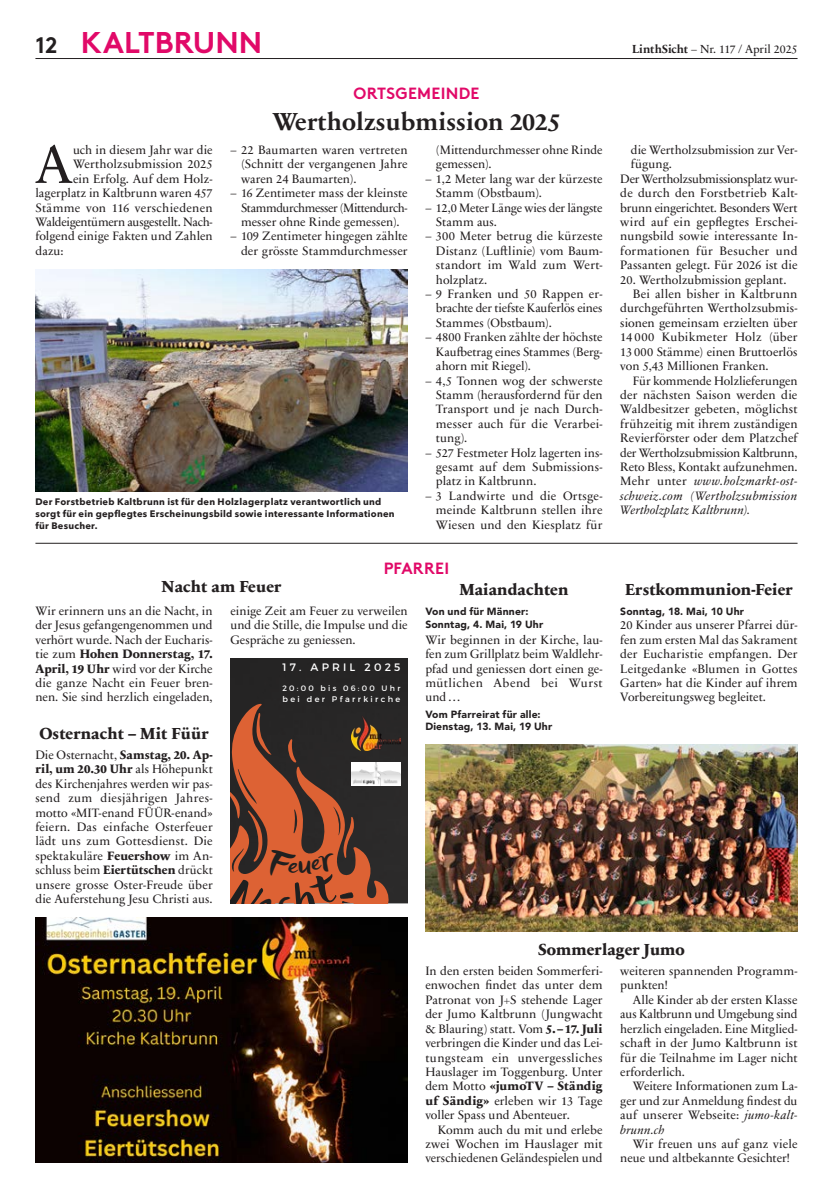
<style>
.page{position:relative;width:833px;height:1198px;background:#fff}
.page>*{position:absolute;margin:0;border:0;box-sizing:border-box;transform-origin:0 0}
.t1{font:54.62px "Sabon Next LT Pro";color:#231f20}
.t2{font:700 30px "Brown";letter-spacing:.005em;color:#e10968}
.t3{font:700 25px "Sabon Next LT Pro";letter-spacing:.005em;color:#231f20}
.t4{font:800 16.25px "Sabon Next LT Pro";letter-spacing:.005em;color:#231f20}
.t5{font:700 16.25px "Brown";letter-spacing:.015em;color:#e10968}
.t6{font:12.38px/14.4px "Sabon Next LT Pro";letter-spacing:.005em;color:#231f20;text-align:justify}
.t7{font:12.38px "Sabon Next LT Pro";letter-spacing:-.025em;color:#231f20}
.t8{font:italic 12.38px "Sabon Next LT Pro";letter-spacing:.02em;color:#231f20}
.t9{font:12.38px "Sabon Next LT Pro";letter-spacing:-.02em;color:#231f20}
.t10{font:11.88px "Sabon Next LT Pro";letter-spacing:-.01em;color:#231f20}
.t11{font:10.75px "Montserrat";letter-spacing:.295em;color:#fff}
.t12{font:900 10.38px/12.8px "Avenir LT Std";letter-spacing:.02em;color:#231f20}
.t13{font:700 9.38px/11.9px "Avenir Next LT Pro";letter-spacing:.03em;color:#231f20}
.t14{font:8.12px "Montserrat";letter-spacing:.295em;color:#fff}
.t15{font:7.88px "Montserrat";letter-spacing:.295em;color:#fff}
.s1{font-size:22.5px;color:#231f20}
.s2{font-weight:800}
.s3{font-weight:700}
.s4{font-style:normal}
.s5{font-style:italic}
</style>
<div class="page">
<hr style="left:35px;top:58px;width:762px;height:1px;background:#231f20">
<img style="left:35px;top:269px;width:372px;height:222px">
<div style="left:230px;top:658px;width:177px;height:245px;background:#262525"></div>
<img style="left:389px;top:762px;width:11px;height:23px">
<img style="left:389px;top:715px;width:11px;height:35px">
<img style="left:425px;top:744px;width:372px;height:188px">
<img style="left:35px;top:917px;width:372px;height:245px">
<hr style="left:35px;top:543px;width:762px;height:1px;background:#231f20">
<svg style="left:224px;top:704px;width:165px;height:217px;background:#885744"></svg>
<h2 class="t2" style="left:35px;top:18px;width:228px"><span class="s1">12</span> KALTBRUNN</h2>
<h3 class="t5" style="left:353px;top:80px;width:127px">ORTSGEMEINDE</h3>
<h3 class="t3" style="left:273px;top:102px;width:289px">Wertholzsubmission 2025</h3>
<h1 class="t1" style="left:35px;top:122px;width:39px">A</h1>
<p class="t6" style="left:73px;top:142px;width:141px">uch in diesem Jahr war die</p>
<p class="t6" style="left:73px;top:157px;width:141px">Wertholzsubmission 2025</p>
<p class="t6" style="left:73px;top:171px;width:141px">ein Erfolg. Auf dem Holz-</p>
<p class="t6" style="left:35px;top:185px;width:179px">lagerplatz in Kaltbrunn waren 457</p>
<p class="t6" style="left:35px;top:200px;width:179px">Stämme von 116 verschiedenen</p>
<p class="t7" style="left:35px;top:212px;width:179px">Waldeigentümern ausgestellt. Nach-</p>
<p class="t6" style="left:35px;top:229px;width:179px">folgend einige Fakten und Zahlen</p>
<p class="t6" style="left:35px;top:243px;width:30px">dazu:</p>
<p class="t6" style="left:241px;top:142px;width:168px;text-indent:-11px">– 22 Baumarten waren vertreten (Schnitt der vergangenen Jahre waren 24 Baumarten).</p>
<p class="t6" style="left:241px;top:185px;width:168px;text-indent:-11px">– 16 Zentimeter mass der kleinste Stammdurchmesser (Mittendurch&shy;messer ohne Rinde gemessen).</p>
<p class="t6" style="left:230px;top:229px;width:179px;text-align:right">– 109 Zentimeter hingegen zählte der grösste Stammdurchmesser</p>
<p class="t13" style="left:35px;top:495px;width:361px">Der Forstbetrieb Kaltbrunn ist für den Holzlagerplatz verantwortlich und sorgt für ein gepflegtes Erscheinungsbild sowie interessante Informationen für Besucher.</p>
<p class="t6" style="left:436px;top:142px;width:168px">(Mittendurchmesser ohne Rinde gemessen).</p>
<p class="t6" style="left:436px;top:171px;width:168px;text-indent:-11px">– 1,2 Meter lang war der kürzeste<br>Stamm (Obstbaum).</p>
<p class="t6" style="left:436px;top:200px;width:168px;text-indent:-11px">– 12,0 Meter Länge wies der längste<br>Stamm aus.</p>
<p class="t6" style="left:436px;top:229px;width:168px;text-indent:-11px">– 300 Meter betrug die kürzeste Distanz (Luftlinie) vom Baum&shy;standort im Wald zum Wert&shy;holzplatz.</p>
<p class="t6" style="left:436px;top:286px;width:168px;text-indent:-11px">– 9 Franken und 50 Rappen er&shy;brachte der tiefste Kauferlös eines Stammes (Obstbaum).</p>
<p class="t6" style="left:436px;top:329px;width:168px;text-indent:-11px">– 4800 Franken zählte der höchste Kaufbetrag eines Stammes (Berg&shy;ahorn mit Riegel).</p>
<p class="t6" style="left:436px;top:373px;width:168px;text-indent:-11px">– 4,5 Tonnen wog der schwerste Stamm (herausfordernd für den Transport und je nach Durch&shy;messer auch für die Verarbei&shy;tung).</p>
<p class="t6" style="left:436px;top:445px;width:168px;text-indent:-11px">– 527 Festmeter Holz lagerten ins&shy;gesamt auf dem Submissions&shy;platz in Kaltbrunn.</p>
<p class="t6" style="left:436px;top:488px;width:168px;text-indent:-11px">– 3 Landwirte und die Ortsge&shy;meinde Kaltbrunn stellen ihre Wiesen und den Kiesplatz für</p>
<h3 class="t5" style="left:384px;top:555px;width:67px">PFARREI</h3>
<h3 class="t4" style="left:162px;top:574px;width:121px">Nacht am Feuer</h3>
<p class="t6" style="left:35px;top:603px;width:179px">Wir erinnern uns an die Nacht, in der Jesus gefangengenommen und verhört wurde. Nach der Eucharis&shy;tie zum <span class="s2">Hohen Donnerstag, 17.<br>April, 19 Uhr</span> wird vor der Kirche die ganze Nacht ein Feuer bren&shy;nen. Sie sind herzlich eingeladen,</p>
<p class="t6" style="left:230px;top:603px;width:179px">einige Zeit am Feuer zu verweilen und die Stille, die Impulse und die Gespräche zu geniessen.</p>
<p class="t11" style="left:282px;top:660px;width:119px">17. APRIL 2025</p>
<p class="t15" style="left:282px;top:683px;width:120px">20:00 bis 06:00 Uhr</p>
<p class="t14" style="left:282px;top:694px;width:119px">bei der Pfarrkirche</p>
<h3 class="t4" style="left:39px;top:720px;width:171px">Osternacht – Mit Füür</h3>
<p class="t6" style="left:35px;top:747px;width:179px">Die Osternacht, <span class="s2">Samstag, 20. Ap&shy;ril, um 20.30 Uhr</span> als Höhepunkt des Kirchenjahres werden wir pas&shy;send zum diesjährigen Jahres&shy;motto «MIT-enand FÜÜR-enand» feiern. Das einfache Osterfeuer lädt uns zum Gottesdienst. Die spektakuläre <span class="s2">Feuershow</span> im An&shy;schluss beim <span class="s2">Eiertütschen</span> drückt unsere grosse Oster-Freude über die Auferstehung Jesu Christi aus.</p>
<h3 class="t4" style="left:459px;top:576px;width:111px">Maiandachten</h3>
<p class="t12" style="left:425px;top:605px;width:119px">Von und für Männer:<br>Sonntag, 4. Mai, 19 Uhr</p>
<p class="t6" style="left:425px;top:632px;width:179px">Wir beginnen in der Kirche, lau&shy;fen zum Grillplatz beim Waldlehr&shy;pfad und geniessen dort einen ge&shy;mütlichen Abend bei Wurst und…</p>
<p class="t12" style="left:425px;top:707px;width:128px">Vom Pfarreirat für alle:<br>Dienstag, 13. Mai, 19 Uhr</p>
<p class="t10" style="left:632px;top:40px;width:167px"><span class="s3">LinthSicht</span> – Nr. 117 / April 2025</p>
<p class="t6" style="left:631px;top:142px;width:168px">die Wertholzsubmission zur Ver-</p>
<p class="t6" style="left:631px;top:157px;width:42px">fügung.</p>
<p class="t7" style="left:620px;top:169px;width:179px">Der Wertholzsubmissionsplatz wur-</p>
<p class="t6" style="left:620px;top:185px;width:179px">de durch den Forstbetrieb Kalt-</p>
<p class="t9" style="left:620px;top:198px;width:179px">brunn eingerichtet. Besonders Wert</p>
<p class="t6" style="left:620px;top:214px;width:179px">wird auf ein gepflegtes Erschei-</p>
<p class="t6" style="left:620px;top:229px;width:179px">nungsbild sowie interessante In-</p>
<p class="t6" style="left:620px;top:243px;width:179px">formationen für Besucher und</p>
<p class="t6" style="left:620px;top:257px;width:179px">Passanten gelegt. Für 2026 ist die</p>
<p class="t6" style="left:620px;top:272px;width:168px">20. Wertholzubmission geplant.</p>
<p class="t6" style="left:632px;top:286px;width:166px">Bei allen bisher in Kaltbrunn</p>
<p class="t6" style="left:620px;top:301px;width:179px">durchgeführten Wertholzsubmis-</p>
<p class="t6" style="left:620px;top:315px;width:179px">sionen gemeinsam erzielten über</p>
<p class="t6" style="left:620px;top:329px;width:179px">14 000 Kubikmeter Holz (über</p>
<p class="t6" style="left:620px;top:344px;width:179px">13 000 Stämme) einen Bruttoerlös</p>
<p class="t6" style="left:620px;top:358px;width:150px">von 5,43 Millionen Franken.</p>
<p class="t6" style="left:632px;top:373px;width:166px">Für kommende Holzlieferungen</p>
<p class="t6" style="left:620px;top:387px;width:179px">der nächsten Saison werden die</p>
<p class="t6" style="left:620px;top:401px;width:179px">Waldbesitzer gebeten, möglichst</p>
<p class="t6" style="left:620px;top:416px;width:179px">frühzeitig mit ihrem zuständigen</p>
<p class="t6" style="left:620px;top:430px;width:179px">Revierförster oder dem Platzchef</p>
<p class="t7" style="left:620px;top:443px;width:179px">der Wertholzsubmission Kaltbrunn,</p>
<p class="t6" style="left:620px;top:459px;width:179px">Reto Bless, Kontakt aufzunehmen.</p>
<p class="t8" style="left:620px;top:472px;width:179px"><span class="s4">Mehr unter</span> www.holzmarkt-ost-</p>
<p class="t8" style="left:620px;top:486px;width:179px">schweiz.com (Wertholzsubmission</p>
<p class="t8" style="left:620px;top:500px;width:132px">Wertholzplatz Kaltbrunn).</p>
<h3 class="t4" style="left:625px;top:576px;width:169px">Erstkommunion-Feier</h3>
<p class="t12" style="left:620px;top:605px;width:125px">Sonntag, 18. Mai, 10 Uhr</p>
<p class="t6" style="left:620px;top:617px;width:179px">20 Kinder aus unserer Pfarrei dür&shy;fen zum ersten Mal das Sakrament der Eucharistie empfangen. Der Leitgedanke «Blumen in Gottes Garten» hat die Kinder auf ihrem Vorbereitungsweg begleitet.</p>
<h3 class="t4" style="left:538px;top:936px;width:148px">Sommerlager Jumo</h3>
<p class="t6" style="left:425px;top:963px;width:179px">In den ersten beiden Sommerferi&shy;enwochen findet das unter dem Patronat von J+S stehende Lager der Jumo Kaltbrunn (Jungwacht &amp; Blauring) statt. Vom <span class="s2">5. – 17. Juli </span>verbringen die Kinder und das Lei&shy;tungsteam ein unvergessliches Hauslager im Toggenburg. Unter dem Motto <span class="s2">«jumoTV – Ständig uf Sändig»</span> erleben wir 13 Tage voller Spass und Abenteuer.</p>
<p class="t6" style="left:425px;top:1121px;width:179px;text-indent:12px">Komm auch du mit und erlebe zwei Wochen im Hauslager mit verschiedenen Geländespielen und</p>
<p class="t6" style="left:620px;top:963px;width:179px">weiteren spannenden Programm&shy;punkten!</p>
<p class="t6" style="left:620px;top:992px;width:179px;text-indent:12px">Alle Kinder ab der ersten Klasse aus Kaltbrunn und Umgebung sind herzlich eingeladen. Eine Mitglied&shy;schaft in der Jumo Kaltbrunn ist für die Teilnahme im Lager nicht erforderlich.</p>
<p class="t6" style="left:620px;top:1078px;width:179px;text-indent:12px">Weitere Informationen zum La&shy;ger und zur Anmeldung findest du auf unserer Webseite: <span class="s5">jumo-kalt&shy;brunn.ch</span></p>
<p class="t6" style="left:620px;top:1136px;width:179px;text-indent:12px">Wir freuen uns auf ganz viele neue und altbekannte Gesichter!</p>
</div>
